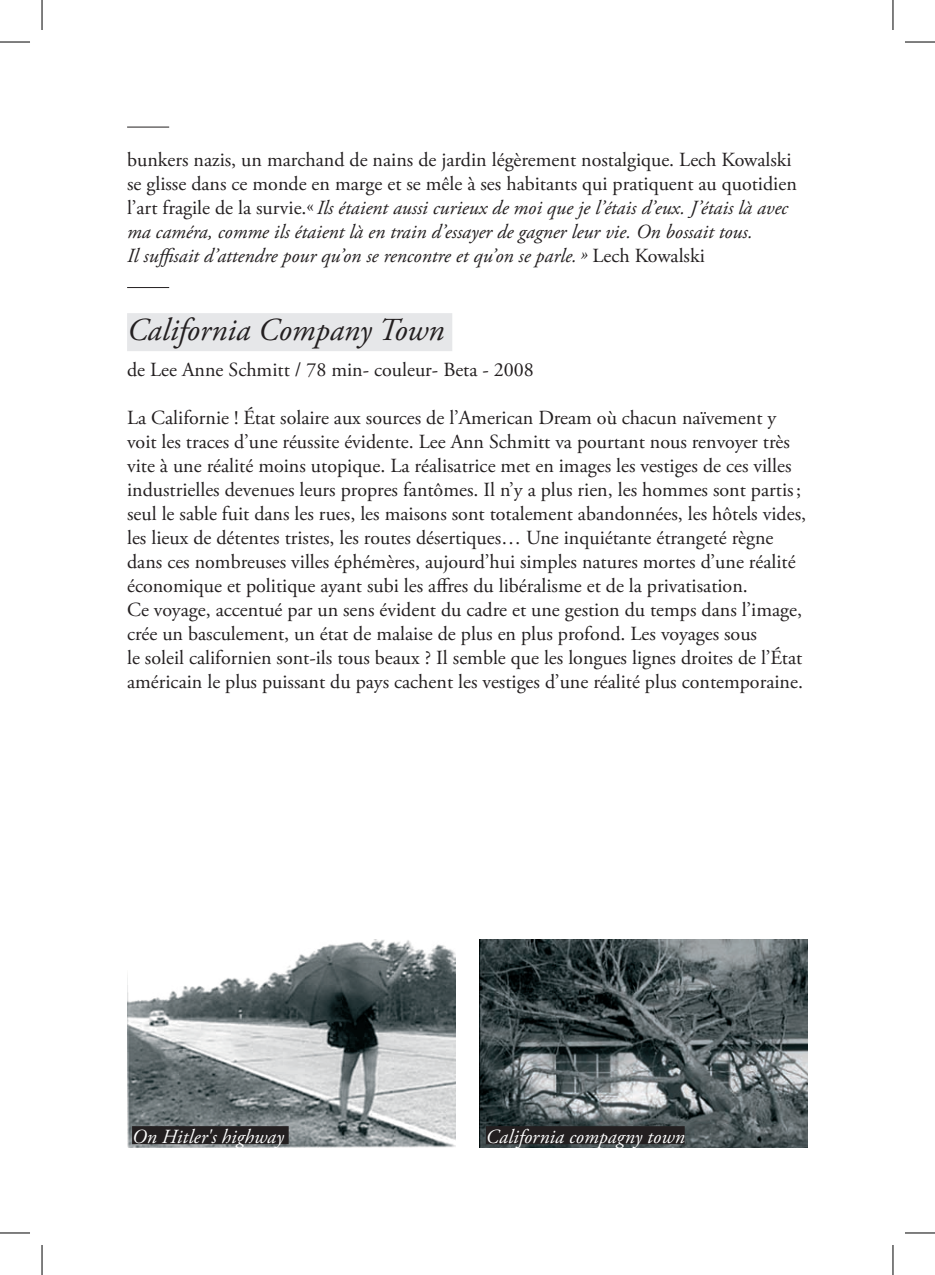
<style>
.page{position:relative;width:935px;height:1275px;background:#fff}
.page>*{position:absolute;margin:0;border:0;box-sizing:border-box;transform-origin:0 0}
.t1{font:italic 32px "Adobe Garamond Pro";color:#231f20}
.t2{font:20px/24px "Adobe Garamond Pro";color:#231f20}
.t3{font:italic 20px/24px "Adobe Garamond Pro";color:#231f20}
.t4{font:italic 20px "Adobe Garamond Pro";letter-spacing:.005em;color:#fff}
.s1{font-style:normal}
</style>
<div class="page">
<hr style="left:127px;top:127px;width:42px;height:1px;background:#231f20">
<img style="left:127px;top:939px;width:328px;height:209px">
<img style="left:479px;top:940px;width:328px;height:208px">
<div style="left:127px;top:313px;width:325px;height:38px;background:#e6e7e9"></div>
<hr style="left:127px;top:287px;width:42px;height:1px;background:#231f20">
<div style="left:132px;top:1126px;width:157px;height:18px;background:#231f20"></div>
<div style="left:486px;top:1126px;width:198px;height:18px;background:#231f20"></div>
<hr style="left:0;top:42px;width:30px;height:1px;background:#000">
<hr style="left:904px;top:42px;width:30px;height:1px;background:#000">
<hr style="left:0;top:1232px;width:30px;height:1px;background:#000">
<hr style="left:904px;top:1232px;width:30px;height:1px;background:#000">
<hr style="left:42px;top:0;width:1px;height:30px;background:#000">
<hr style="left:42px;top:1245px;width:1px;height:30px;background:#000">
<hr style="left:892px;top:0;width:1px;height:30px;background:#000">
<hr style="left:892px;top:1245px;width:1px;height:30px;background:#000">
<p class="t3" style="left:127px;top:148px;width:671px"><span class="s1">bunkers nazis, un marchand de nains de jardin légèrement nostalgique. Lech Kowalski se glisse dans ce monde en marge et se mêle à ses habitants qui pratiquent au quotidien l’art fragile de la survie.«</span>Ils étaient aussi curieux de moi que je l’étais d’eux. J’étais là avec ma caméra, comme ils étaient là en train d’essayer de gagner leur vie. On bossait tous.<br>Il suffisait d’attendre pour qu’on se rencontre et qu’on se parle. » <span class="s1">Lech Kowalski</span></p>
<h1 class="t1" style="left:127px;top:311px;width:318px">California Company Town</h1>
<p class="t2" style="left:127px;top:358px;width:408px">de Lee Anne Schmitt / 78 min- couleur- Beta - 2008</p>
<p class="t2" style="left:127px;top:406px;width:680px">La Californie ! État solaire aux sources de l’American Dream où chacun naïvement y voit les traces d’une réussite évidente. Lee Ann Schmitt va pourtant nous renvoyer très vite à une réalité moins utopique. La réalisatrice met en images les vestiges de ces villes industrielles devenues leurs propres fantômes. Il n’y a plus rien, les hommes sont partis; seul le sable fuit dans les rues, les maisons sont totalement abandonnées, les hôtels vides, les lieux de détentes tristes, les routes désertiques… Une inquiétante étrangeté règne dans ces nombreuses villes éphémères, aujourd’hui simples natures mortes d’une réalité économique et politique ayant subi les affres du libéralisme et de la privatisation.<br>Ce voyage, accentué par un sens évident du cadre et une gestion du temps dans l’image, crée un basculement, un état de malaise de plus en plus profond. Les voyages sous<br>le soleil californien sont-ils tous beaux ? Il semble que les longues lignes droites de l’État américain le plus puissant du pays cachent les vestiges d’une réalité plus contemporaine.</p>
<p class="t4" style="left:132px;top:1124px;width:153px">On Hitler's highway</p>
<p class="t4" style="left:486px;top:1124px;width:200px">California compagny town</p>
</div>
